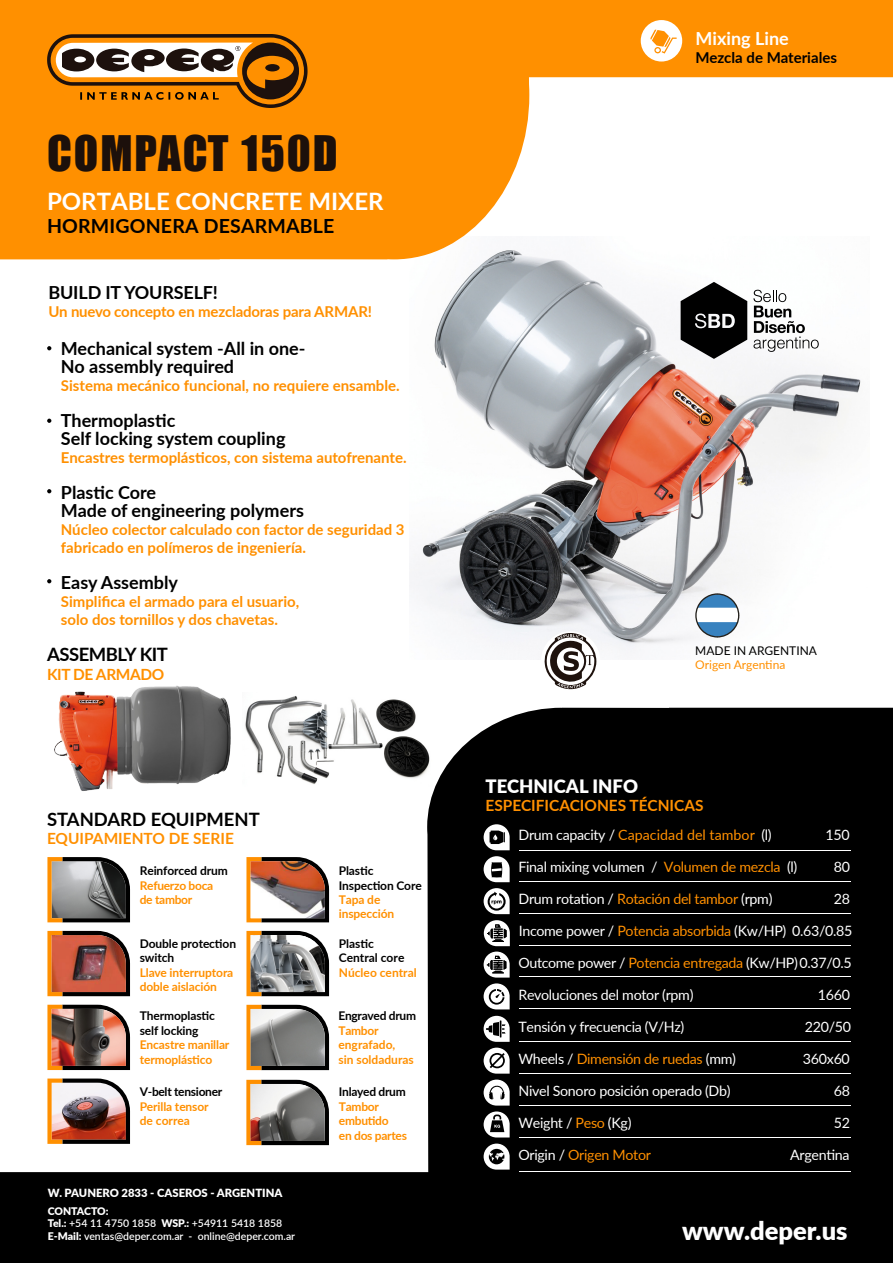
<style>
.page{position:relative;width:893px;height:1263px;background:#fff}
.page>*{position:absolute;margin:0;border:0;box-sizing:border-box;transform-origin:0 0}
.t1{font:45px "Impact";letter-spacing:.045em;color:#1c100b}
.t2{font:900 25.5px "Lato";color:#fff}
.t3{font:700 24px "Lato";color:#fff}
.t4{font:700 19.5px "Lato";letter-spacing:.01em;color:#000}
.t5{font:700 18.45px "Lato";letter-spacing:-.01em;color:#000}
.t6{font:900 18.45px "Lato";color:#fff}
.t7{font:700 18px/18px "Lato";color:#000}
.t8{font:700 18px "Lato";color:#fff}
.t9{font:700 15.45px "Lato";color:#ff9000}
.t10{font:700 15.45px "Lato";letter-spacing:-.025em;color:#ff9000}
.t11{font:700 15px/18px "Lato";color:#ff9000}
.t12{font:700 15px "Lato";color:#000}
.t13{font:14.25px "Lato";letter-spacing:-.02em;color:#fff}
.t14{font:14.25px "Lato";letter-spacing:-.02em;color:#ff9000}
.t15{font:14.25px "Lato";color:#ff9000}
.t16{font:700 12px/14.4px "Lato";letter-spacing:-.01em;color:#ff9000}
.t17{font:700 12px/14.4px "Lato";letter-spacing:-.01em;color:#000}
.t18{font:12px "Lato";color:#000}
.t19{font:12px "Lato";color:#ff9000}
.t20{font:900 11.25px "Lato";color:#fff}
.t21{font:600 10.5px/12.6px "Lato";color:#fff}
.s1{font-weight:900}
.s2{color:#fff}
.s3{color:#ff9000}
</style>
<div class="page">
<img style="left:410px;top:259px;width:451px;height:394px">
<svg style="left:0;top:0;width:893px;height:259px;fill:#ff9000"></svg>
<div style="left:641px;top:20px;width:41px;height:42px;background:#fff;border-radius:50%"></div>
<svg style="left:650px;top:30px;width:27px;height:24px"></svg>
<svg style="left:753px;top:290px;width:66px;height:62px"></svg>
<svg style="left:681px;top:282px;width:66px;height:77px"></svg>
<div style="left:427px;top:708px;width:466px;height:464px;background:#000"></div>
<div style="left:0;top:1172px;width:893px;height:91px;background:#000"></div>
<hr style="left:519px;top:881px;width:331px;height:1px;background:#fff">
<hr style="left:519px;top:913px;width:331px;height:1px;background:#fff">
<hr style="left:519px;top:976px;width:331px;height:1px;background:#fff">
<hr style="left:519px;top:1041px;width:331px;height:1px;background:#fff">
<hr style="left:519px;top:1137px;width:331px;height:1px;background:#fff">
<hr style="left:519px;top:1171px;width:331px;height:1px;background:#fff">
<hr style="left:519px;top:1073px;width:331px;height:1px;background:#fff">
<hr style="left:519px;top:1105px;width:331px;height:1px;background:#fff">
<hr style="left:519px;top:850px;width:331px;height:1px;background:#fff">
<hr style="left:519px;top:1008px;width:331px;height:1px;background:#fff">
<svg style="left:484px;top:888px;width:26px;height:26px"></svg>
<svg style="left:484px;top:824px;width:26px;height:26px"></svg>
<svg style="left:484px;top:856px;width:26px;height:26px"></svg>
<svg style="left:484px;top:1016px;width:26px;height:89px"></svg>
<svg style="left:484px;top:1111px;width:26px;height:26px"></svg>
<svg style="left:484px;top:1143px;width:26px;height:26px"></svg>
<svg style="left:484px;top:983px;width:26px;height:26px"></svg>
<svg style="left:47px;top:857px;width:83px;height:65px;background:#827b72"></svg>
<svg style="left:47px;top:931px;width:83px;height:65px"></svg>
<svg style="left:47px;top:1005px;width:83px;height:65px"></svg>
<img style="left:47px;top:1078px;width:83px;height:66px">
<svg style="left:246px;top:857px;width:83px;height:65px"></svg>
<svg style="left:246px;top:931px;width:83px;height:65px"></svg>
<img style="left:52px;top:1009px;width:74px;height:57px">
<img style="left:251px;top:861px;width:74px;height:57px">
<img style="left:52px;top:935px;width:74px;height:57px">
<img style="left:251px;top:935px;width:74px;height:57px">
<svg style="left:47px;top:346px;width:4px;height:4px"></svg>
<div style="left:541px;top:631px;width:59px;height:59px;background:#fff;border-radius:50%"></div>
<svg style="left:544px;top:632px;width:52px;height:58px"></svg>
<svg style="left:246px;top:1005px;width:83px;height:65px"></svg>
<img style="left:251px;top:1009px;width:74px;height:57px">
<svg style="left:246px;top:1080px;width:83px;height:65px"></svg>
<img style="left:250px;top:1084px;width:75px;height:57px">
<img style="left:245px;top:696px;width:187px;height:91px">
<svg style="left:47px;top:34px;width:261px;height:74px"></svg>
<hr style="left:519px;top:945px;width:332px;height:1px;background:#fff">
<svg style="left:484px;top:920px;width:26px;height:57px"></svg>
<svg style="left:47px;top:419px;width:4px;height:4px"></svg>
<svg style="left:47px;top:489px;width:4px;height:4px"></svg>
<svg style="left:47px;top:579px;width:4px;height:4px"></svg>
<img style="left:54px;top:685px;width:177px;height:106px">
<svg style="left:695px;top:593px;width:44px;height:44px"></svg>
<h1 class="t1" style="left:47px;top:119px;width:292px">COMPACT 150D</h1>
<h3 class="t3" style="left:47px;top:183px;width:338px">PORTABLE CONCRETE MIXER</h3>
<h3 class="t4" style="left:47px;top:212px;width:289px">HORMIGONERA DESARMABLE</h3>
<p class="t7" style="left:48px;top:283px;width:171px">BUILD IT YOURSELF!</p>
<p class="t11" style="left:48px;top:302px;width:325px">Un nuevo concepto en mezcladoras para ARMAR!</p>
<p class="t7" style="left:61px;top:338px;width:246px">Mechanical system -All in one-<br>No assembly required</p>
<p class="t11" style="left:61px;top:375px;width:340px">Sistema mecánico funcional, no requiere ensamble.</p>
<p class="t7" style="left:61px;top:410px;width:226px">Thermoplastic<br>Self locking system coupling</p>
<p class="t11" style="left:61px;top:447px;width:347px">Encastres termoplásticos, con sistema autofrenante.</p>
<p class="t7" style="left:61px;top:482px;width:244px">Plastic Core<br>Made of engineering polymers</p>
<p class="t11" style="left:61px;top:519px;width:345px">Núcleo colector calculado con factor de seguridad 3 fabricado en polímeros de ingeniería.</p>
<p class="t7" style="left:61px;top:572px;width:119px">Easy Assembly</p>
<p class="t11" style="left:61px;top:591px;width:240px">Simplifica el armado para el usuario, solo dos tornillos y dos chavetas.</p>
<p class="t5" style="left:47px;top:641px;width:123px">ASSEMBLY KIT</p>
<p class="t10" style="left:47px;top:663px;width:119px">KIT DE ARMADO</p>
<p class="t5" style="left:47px;top:806px;width:214px">STANDARD EQUIPMENT</p>
<p class="t9" style="left:47px;top:827px;width:188px">EQUIPAMIENTO DE SERIE</p>
<p class="t17" style="left:140px;top:863px;width:89px">Reinforced drum</p>
<p class="t16" style="left:140px;top:877px;width:75px">Refuerzo boca de tambor</p>
<p class="t17" style="left:140px;top:936px;width:98px">Double protection switch</p>
<p class="t16" style="left:140px;top:964px;width:95px">Llave interruptora doble aislación</p>
<p class="t17" style="left:140px;top:1008px;width:77px">Thermoplastic self locking</p>
<p class="t16" style="left:140px;top:1037px;width:91px">Encastre manillar termoplástico</p>
<p class="t17" style="left:140px;top:1084px;width:84px">V-belt tensioner</p>
<p class="t16" style="left:140px;top:1099px;width:70px">Perilla tensor de correa</p>
<p class="t20" style="left:48px;top:1184px;width:236px">W. PAUNERO 2833 - CASEROS - ARGENTINA</p>
<p class="t21" style="left:48px;top:1204px;width:249px"><span class="s1">CONTACTO:<br>Tel.:</span> +54 11 4750 1858 <span class="s1">WSP.:</span> +54911 5418 1858<br><span class="s1">E-Mail:</span> ventas@deper.com.ar - online@deper.com.ar</p>
<p class="t17" style="left:339px;top:863px;width:85px">Plastic<br>Inspection Core</p>
<p class="t16" style="left:339px;top:892px;width:57px">Tapa de inspección</p>
<p class="t17" style="left:339px;top:936px;width:67px">Plastic<br>Central core</p>
<p class="t16" style="left:339px;top:964px;width:79px">Núcleo central</p>
<p class="t17" style="left:338px;top:1008px;width:79px">Engraved drum</p>
<p class="t16" style="left:338px;top:1023px;width:77px">Tambor engrafado,<br>sin soldaduras</p>
<p class="t17" style="left:339px;top:1084px;width:68px">Inlayed drum</p>
<p class="t16" style="left:339px;top:1099px;width:70px">Tambor embutido<br>en dos partes</p>
<p class="t8" style="left:696px;top:25px;width:95px">Mixing Line</p>
<p class="t12" style="left:696px;top:46px;width:143px">Mezcla de Materiales</p>
<p class="t18" style="left:695px;top:642px;width:123px">MADE IN ARGENTINA</p>
<p class="t19" style="left:695px;top:656px;width:92px">Origen Argentina</p>
<p class="t6" style="left:485px;top:772px;width:154px">TECHNICAL INFO</p>
<p class="t9" style="left:485px;top:794px;width:220px">ESPECIFICACIONES TÉCNICAS</p>
<p class="t15" style="left:518px;top:825px;width:255px"><span class="s2">Drum capacity /</span> Capacidad del tambor <span class="s2">(l)</span></p>
<p class="t13" style="left:825px;top:825px;width:26px">150</p>
<p class="t13" style="left:518px;top:857px;width:280px">Final mixing volumen / <span class="s3">Volumen de mezcla</span> (l)</p>
<p class="t13" style="left:834px;top:857px;width:18px">80</p>
<p class="t13" style="left:518px;top:889px;width:255px">Drum rotation / <span class="s3">Rotación del tambor</span> (rpm)</p>
<p class="t13" style="left:834px;top:889px;width:18px">28</p>
<p class="t13" style="left:519px;top:921px;width:335px">Income power / <span class="s3">Potencia absorbida</span> (Kw/HP) 0.63/0.85</p>
<p class="t13" style="left:518px;top:952px;width:335px">Outcome power / <span class="s3">Potencia entregada</span> (Kw/HP)0.37/0.5</p>
<p class="t13" style="left:518px;top:984px;width:177px">Revoluciones del motor (rpm)</p>
<p class="t13" style="left:818px;top:984px;width:34px">1660</p>
<p class="t13" style="left:518px;top:1017px;width:167px">Tensión y frecuencia (V/Hz)</p>
<p class="t13" style="left:805px;top:1017px;width:48px">220/50</p>
<p class="t14" style="left:518px;top:1049px;width:219px"><span class="s2">Wheels /</span> Dimensión de ruedas <span class="s2">(mm)</span></p>
<p class="t13" style="left:803px;top:1049px;width:48px">360x60</p>
<p class="t13" style="left:518px;top:1081px;width:214px">Nivel Sonoro posición operado (Db)</p>
<p class="t13" style="left:834px;top:1081px;width:18px">68</p>
<p class="t13" style="left:518px;top:1113px;width:115px">Weight / <span class="s3">Peso</span> (Kg)</p>
<p class="t13" style="left:834px;top:1113px;width:18px">52</p>
<p class="t14" style="left:518px;top:1145px;width:134px"><span class="s2">Origin /</span> Origen Motor</p>
<p class="t13" style="left:790px;top:1145px;width:61px">Argentina</p>
<h2 class="t2" style="left:682px;top:1211px;width:167px">www.deper.us</h2>
</div>
